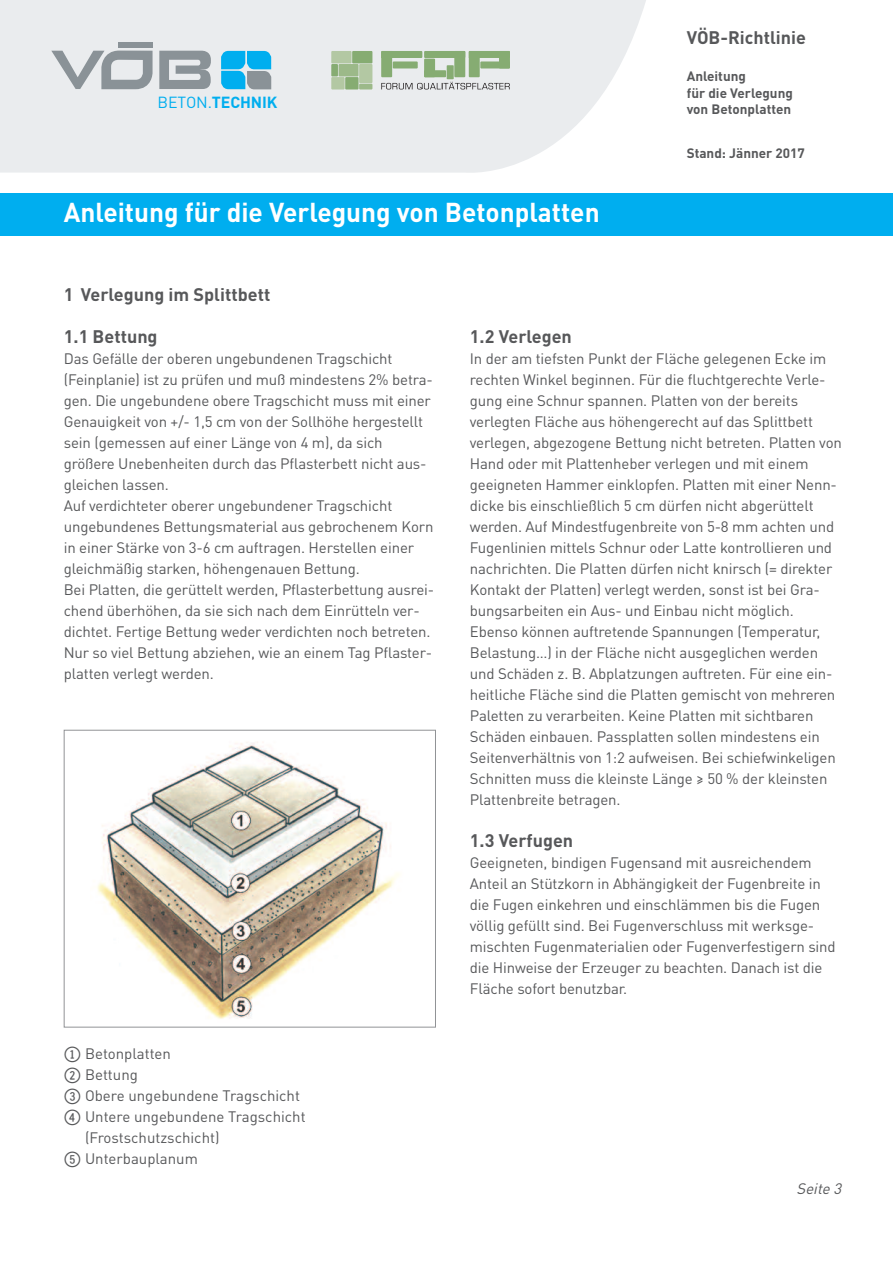
<style>
.page{position:relative;width:893px;height:1263px;background:#fff}
.page>*{position:absolute;margin:0;border:0;box-sizing:border-box;transform-origin:0 0}
.t1{font:700 27px "DINOT";color:#fff}
.t2{font:700 18px "DINOT";color:#57585a}
.t3{font:700 15.9px "DINOT";letter-spacing:-.01em;color:#00aeef}
.t4{font:15px/21px "DINOT";letter-spacing:-.01em;color:#57585a}
.t5{font:italic 15px "DINOT";color:#57585a}
.t6{font:700 13.5px/16.5px "DINOT";color:#57585a}
.s1{font-weight:400}
.s2{font-family:"Koz Min Pr 6 N";font-weight:500}
.s3{font-family:"Fyra Numeric Circle Open";font-size:21px}
</style>
<div class="page">
<svg style="left:0;top:0;width:646px;height:173px;background:#ebedef"></svg>
<div style="left:118px;top:42px;width:34px;height:6px;background:#8a9297"></div>
<svg style="left:159px;top:50px;width:53px;height:39px;background:#a4aaaf"></svg>
<svg style="left:51px;top:51px;width:102px;height:38px;background:#babfc3"></svg>
<svg style="left:221px;top:51px;width:50px;height:38px;background:#3aafdb"></svg>
<div style="left:359px;top:64px;width:13px;height:19px;background:#b3c8a3"></div>
<div style="left:331px;top:51px;width:21px;height:12px;background:#b3c8a3"></div>
<div style="left:331px;top:77px;width:14px;height:12px;background:#b3c8a3"></div>
<div style="left:345px;top:77px;width:13px;height:12px;background:#86ac72"></div>
<div style="left:359px;top:84px;width:13px;height:5px;background:#9cb989"></div>
<div style="left:352px;top:51px;width:20px;height:12px;background:#86ac72"></div>
<div style="left:331px;top:64px;width:7px;height:12px;background:#86ac72"></div>
<div style="left:339px;top:64px;width:19px;height:12px;background:#9cb989"></div>
<svg style="left:381px;top:51px;width:129px;height:38px;background:#b2c4aa"></svg>
<div style="left:0;top:193px;width:893px;height:43px;background:#00aeef"></div>
<img style="left:97px;top:742px;width:302px;height:277px">
<div style="left:64px;top:730px;width:372px;height:297px;border:1px solid #919396"></div>
<p class="t3" style="left:158px;top:97px;width:121px"><span class="s1">BETON.</span>TECHNIK</p>
<h1 class="t1" style="left:64px;top:203px;width:537px">Anleitung für die Verlegung von Betonplatten</h1>
<p class="t2" style="left:687px;top:31px;width:121px">VÖB-Richtlinie</p>
<p class="t6" style="left:687px;top:70px;width:108px">Anleitung<br>für die Verlegung von Betonplatten</p>
<p class="t6" style="left:687px;top:146px;width:120px">Stand: Jänner 2017</p>
<p class="t2" style="left:64px;top:288px;width:208px">1 Verlegung im Splittbett</p>
<p class="t2" style="left:64px;top:330px;width:95px">1.1 Bettung</p>
<p class="t4" style="left:64px;top:350px;width:372px">Das Gefälle der oberen ungebundenen Tragschicht (Feinplanie) ist zu pru<span class="s2">̈</span>fen und muß mindestens 2% betra&shy;gen. Die ungebundene obere Tragschicht muss mit einer Genauigkeit von +/- 1,5 cm von der Sollhöhe hergestellt sein (gemessen auf einer Länge von 4 m), da sich größere Unebenheiten durch das Pflasterbett nicht aus&shy;gleichen lassen.<br>Auf verdichteter oberer ungebundener Tragschicht ungebundenes Bettungsmaterial aus gebrochenem Korn in einer Stärke von 3-6 cm auftragen. Herstellen einer gleichmäßig starken, höhengenauen Bettung.<br>Bei Platten, die geru<span class="s2">̈</span>ttelt werden, Pflasterbettung ausrei&shy;chend u<span class="s2">̈</span>berhöhen, da sie sich nach dem Einru<span class="s2">̈</span>tteln ver&shy;dichtet. Fertige Bettung weder verdichten noch betreten.<br>Nur so viel Bettung abziehen, wie an einem Tag Pflaster&shy;platten verlegt werden.</p>
<p class="t4" style="left:64px;top:1045px;width:109px"><span class="s3">1</span> Betonplatten</p>
<p class="t4" style="left:64px;top:1066px;width:76px"><span class="s3">2</span> Bettung</p>
<p class="t4" style="left:64px;top:1087px;width:238px"><span class="s3">3</span> Obere ungebundene Tragschicht</p>
<p class="t4" style="left:64px;top:1108px;width:243px"><span class="s3">4</span> Untere ungebundene Tragschicht</p>
<p class="t4" style="left:85px;top:1129px;width:136px">(Frostschutzschicht)</p>
<p class="t4" style="left:64px;top:1150px;width:136px"><span class="s3">5</span> Unterbauplanum</p>
<p class="t2" style="left:470px;top:330px;width:104px">1.2 Verlegen</p>
<p class="t4" style="left:470px;top:350px;width:373px">In der am tiefsten Punkt der Fläche gelegenen Ecke im rechten Winkel beginnen. Fu<span class="s2">̈</span>r die fluchtgerechte Verle&shy;gung eine Schnur spannen. Platten von der bereits verlegten Fläche aus höhengerecht auf das Splittbett verlegen, abgezogene Bettung nicht betreten. Platten von Hand oder mit Plattenheber verlegen und mit einem geeigneten Hammer einklopfen. Platten mit einer Nenn&shy;dicke bis einschließlich 5 cm dürfen nicht abgerüttelt werden. Auf Mindestfugenbreite von 5-8 mm achten und Fugenlinien mittels Schnur oder Latte kontrollieren und nachrichten. Die Platten du<span class="s2">̈</span>rfen nicht knirsch (= direkter Kontakt der Platten) verlegt werden, sonst ist bei Gra&shy;bungsarbeiten ein Aus- und Einbau nicht möglich.<br>Ebenso können auftretende Spannungen (Temperatur, Belastung…) in der Fläche nicht ausgeglichen werden und Schäden z. B. Abplatzungen auftreten. Fu<span class="s2">̈</span>r eine ein&shy;heitliche Fläche sind die Platten gemischt von mehreren Paletten zu verarbeiten. Keine Platten mit sichtbaren Schäden einbauen. Passplatten sollen mindestens ein Seitenverhältnis von 1:2 aufweisen. Bei schiefwinkeligen Schnitten muss die kleinste Länge ≥ 50 % der kleinsten Plattenbreite betragen.</p>
<p class="t2" style="left:470px;top:834px;width:105px">1.3 Verfugen</p>
<p class="t4" style="left:470px;top:854px;width:367px">Geeigneten, bindigen Fugensand mit ausreichendem Anteil an Stu<span class="s2">̈</span>tzkorn in Abhängigkeit der Fugenbreite in die Fugen einkehren und einschlämmen bis die Fugen völlig gefu<span class="s2">̈</span>llt sind. Bei Fugenverschluss mit werksge&shy;mischten Fugenmaterialien oder Fugenverfestigern sind die Hinweise der Erzeuger zu beachten. Danach ist die Fläche sofort benutzbar.</p>
<p class="t5" style="left:796px;top:1183px;width:49px">Seite 3</p>
</div>
